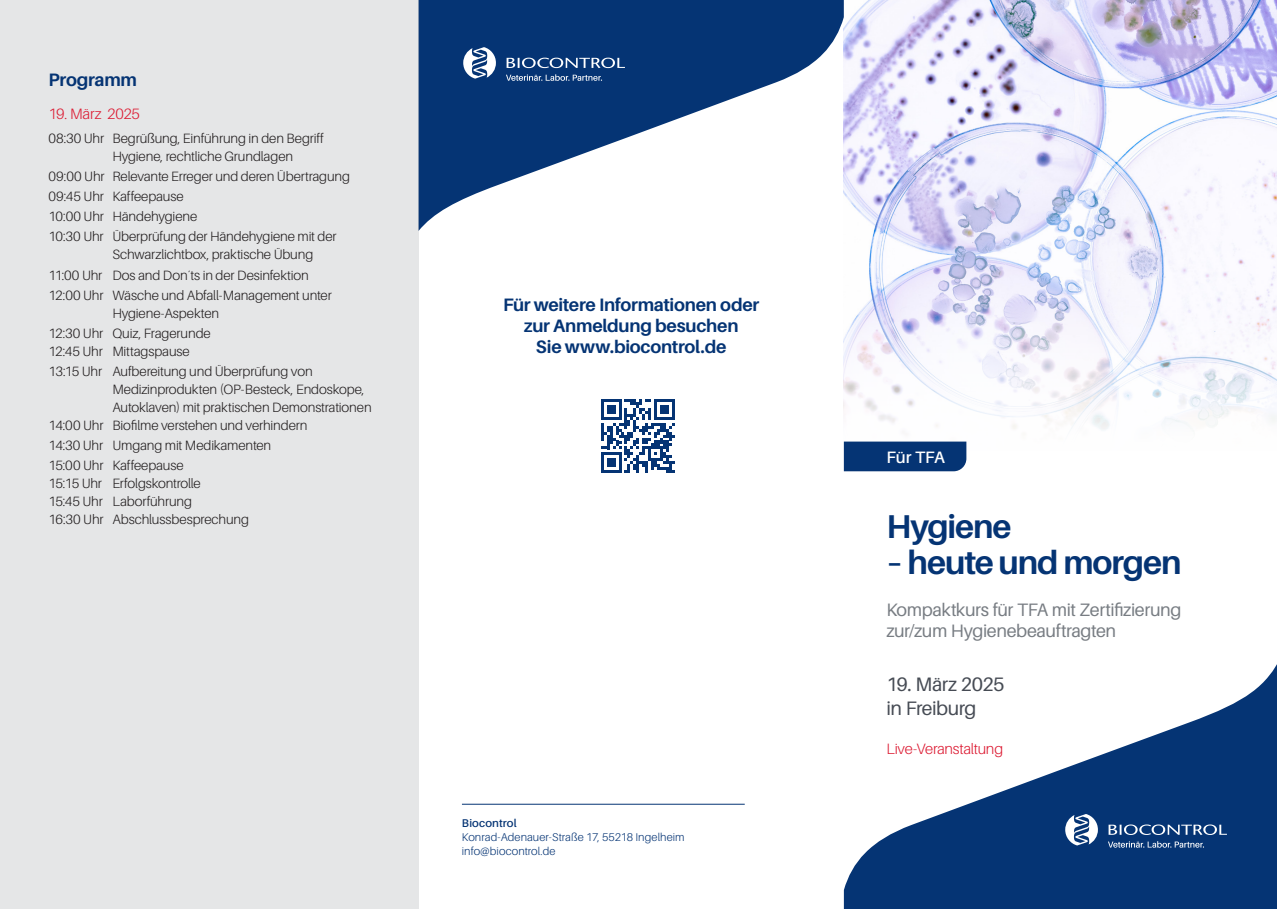
<style>
.page{position:relative;width:1277px;height:909px;background:#fff}
.page>*{position:absolute;margin:0;border:0;box-sizing:border-box;transform-origin:0 0}
.t1{font:700 33px "Aileron";letter-spacing:-.035em;color:#053474}
.t2{font:19.5px/24px "Aileron";letter-spacing:-.03em;color:#464b54}
.Sub_heading{font:700 18px/21px "Aileron";letter-spacing:-.015em;color:#053474;text-align:center}
.t3{font:18px/21px "Aileron";letter-spacing:-.025em;color:#787d83}
.t4{font:600 16.5px "Aileron";color:#fff}
.Sub_heading-2{font:300 15px "Aileron";letter-spacing:-.02em;color:#dc1a32}
.Main_Body{font:300 13.5px/18px "Aileron";letter-spacing:-.01em;color:#231f20}
.t5{font:300 11.25px "Aileron";letter-spacing:.005em;color:#053474}
.t6{font:600 11.25px "Aileron";letter-spacing:.01em;color:#053474}
</style>
<div class="page">
<img style="left:844px;top:0;width:433px;height:273px">
<svg style="left:844px;top:273px;width:433px;height:182px"></svg>
<svg style="left:844px;top:664px;width:433px;height:245px;fill:#053474"></svg>
<svg style="left:1065px;top:814px;width:162px;height:33px;background:#395e91"></svg>
<div style="left:844px;top:441px;width:122px;height:30px;background:#053474"></div>
<div style="left:0;top:0;width:419px;height:909px;background:#e5e6e7"></div>
<hr style="left:462px;top:804px;width:283px;height:1px;background:#053474">
<svg style="left:419px;top:0;width:425px;height:231px;fill:#053474"></svg>
<svg style="left:463px;top:47px;width:162px;height:34px;background:#385e90"></svg>
<svg style="left:601px;top:399px;width:74px;height:74px"></svg>
<p class="Sub_heading" style="left:49px;top:69px;width:90px">Programm</p>
<p class="Sub_heading-2" style="left:49px;top:105px;width:93px">19. März 2025</p>
<p class="Main_Body" style="left:112px;top:129px;width:213px;text-indent:-64px">08:30 Uhr Begrüßung, Einführung in den Begriff<br>Hygiene, rechtliche Grundlagen</p>
<p class="Main_Body" style="left:49px;top:167px;width:303px">09:00 Uhr Relevante Erreger und deren Übertragung</p>
<p class="Main_Body" style="left:49px;top:188px;width:137px">09:45 Uhr Kaffeepause</p>
<p class="Main_Body" style="left:49px;top:208px;width:150px">10:00 Uhr Händehygiene</p>
<p class="Main_Body" style="left:112px;top:228px;width:226px;text-indent:-64px">10:30 Uhr Überprüfung der Händehygiene mit der<br>Schwarzlichtbox, praktische Übung</p>
<p class="Main_Body" style="left:49px;top:266px;width:262px">11:00 Uhr Dos and Don´ts in der Desinfektion</p>
<p class="Main_Body" style="left:112px;top:286px;width:221px;text-indent:-64px">12:00 Uhr Wäsche und Abfall-Management unter<br>Hygiene-Aspekten</p>
<p class="Main_Body" style="left:49px;top:324px;width:164px">12:30 Uhr Quiz, Fragerunde<br>12:45 Uhr Mittagspause</p>
<p class="Main_Body" style="left:49px;top:362px;width:266px">13:15 Uhr Aufbereitung und Überprüfung von</p>
<p class="Main_Body" style="left:112px;top:380px;width:254px">Medizinprodukten (OP-Besteck, Endoskope,</p>
<p class="Main_Body" style="left:112px;top:398px;width:261px">Autoklaven) mit praktischen Demonstrationen</p>
<p class="Main_Body" style="left:49px;top:416px;width:260px">14:00 Uhr Biofilme verstehen und verhindern</p>
<p class="Main_Body" style="left:49px;top:436px;width:224px">14:30 Uhr Umgang mit Medikamenten</p>
<p class="Main_Body" style="left:49px;top:457px;width:202px">15:00 Uhr Kaffeepause<br>15:15 Uhr Erfolgskontrolle<br>15:45 Uhr Laborführung<br>16:30 Uhr Abschlussbesprechung</p>
<p class="Sub_heading" style="left:503px;top:294px;width:258px">Für weitere Informationen oder zur Anmeldung besuchen<br>Sie www.biocontrol.de</p>
<p class="t6" style="left:462px;top:816px;width:56px">Biocontrol</p>
<p class="t5" style="left:462px;top:831px;width:224px">Konrad-Adenauer-Straße 17, 55218 Ingelheim</p>
<p class="t5" style="left:462px;top:845px;width:95px">info@biocontrol.de</p>
<p class="t4" style="left:886px;top:448px;width:60px">Für TFA</p>
<h1 class="t1" style="left:886px;top:508px;width:127px">Hygiene</h1>
<h1 class="t1" style="left:886px;top:544px;width:297px">– heute und morgen</h1>
<h3 class="t3" style="left:886px;top:599px;width:297px">Kompaktkurs für TFA mit Zertifizierung zur/zum Hygienebeauftragten</h3>
<h2 class="t2" style="left:886px;top:672px;width:120px">19. März 2025 in Freiburg</h2>
<p class="Sub_heading-2" style="left:886px;top:740px;width:118px">Live-Veranstaltung</p>
</div>
